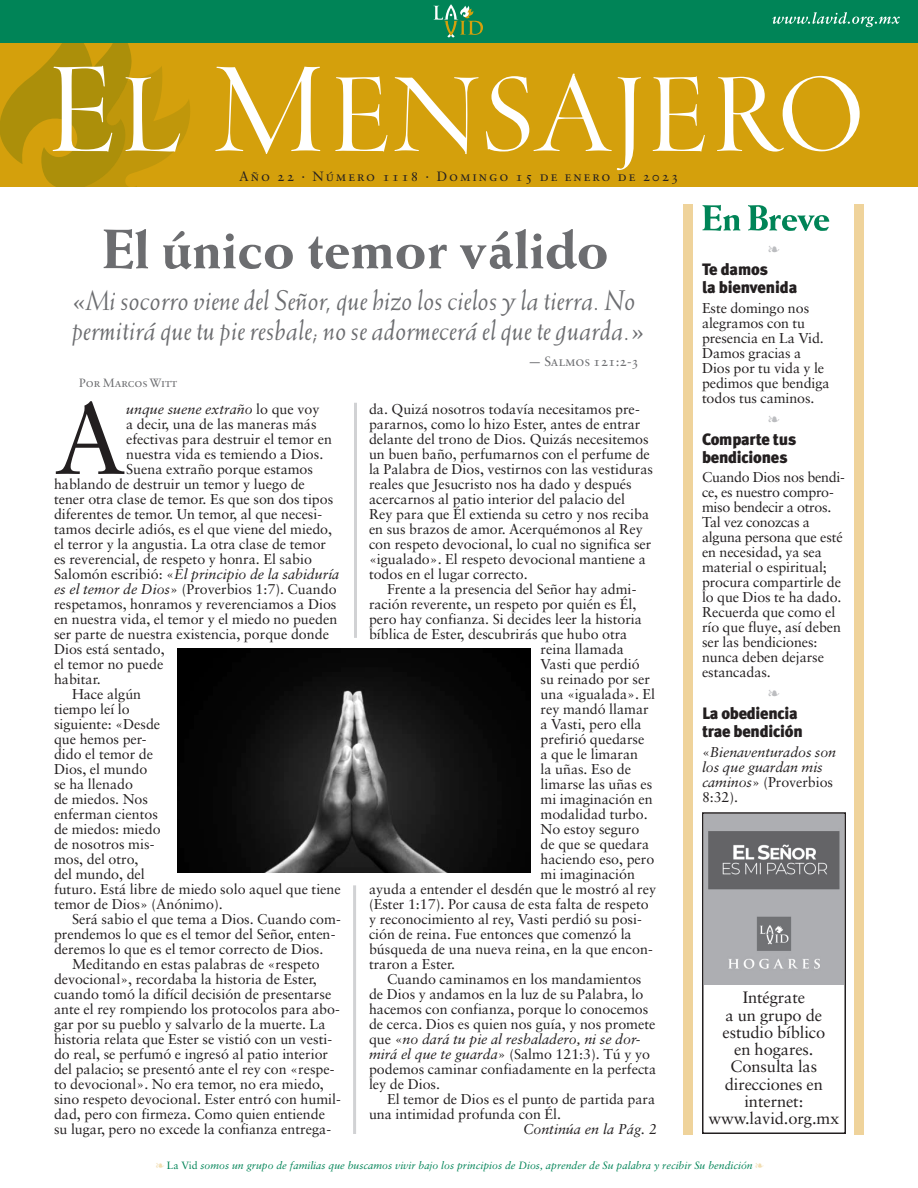
<style>
.page{position:relative;width:918px;height:1188px;background:#fff}
.page>*{position:absolute;margin:0;border:0;box-sizing:border-box;transform-origin:0 0}
.t1{font:100.2px "Sabon";color:#231f20}
.t2{font:800 55.5px "Weiss";color:#6c6d70}
.t3{font:italic 28.5px/30px "Weiss";color:#6c6d70}
.t4{font:16.5px/17.2px "Sabon";letter-spacing:-.005em;color:#231f20;text-align:center}
.t5{font:900 16.5px/18px "Meta Plus";letter-spacing:-.015em;color:#231f20}
.t6{font:14.25px/15px "Sabon";color:#231f20}
.t7{font:italic 14.25px/15px "Sabon";color:#231f20}
.t8{font:13.5px "Sabon Roman SC";letter-spacing:.145em;color:#231f20}
.t9{font:13.5px "Sabon Roman SC";color:#6c6d70}
.t10{font:12px "Sabon Roman SC";color:#6c6d70}
.t11{font:italic 10.5px "Sabon";color:#008457}
.s1{font-style:normal}
.s2{font-style:italic}
.s3{color:#f1ddb1}
</style>
<div class="page">
<div style="left:0;top:42px;width:918px;height:145px;background:#d4a00c"></div>
<div style="left:0;top:0;width:918px;height:42px;background:#008457"></div>
<svg style="left:433px;top:4px;width:50px;height:34px"></svg>
<svg style="left:772px;top:12px;width:128px;height:15px"></svg>
<div style="left:855px;top:205px;width:9px;height:930px;background:#efd39b"></div>
<div style="left:684px;top:205px;width:9px;height:930px;background:#efd39b"></div>
<svg style="left:702px;top:205px;width:38px;height:26px"></svg>
<svg style="left:748px;top:205px;width:81px;height:26px"></svg>
<svg style="left:0;top:42px;width:190px;height:145px"></svg>
<svg style="left:215px;top:67px;width:106px;height:87px"></svg>
<svg style="left:335px;top:76px;width:53px;height:76px"></svg>
<svg style="left:394px;top:77px;width:85px;height:77px"></svg>
<svg style="left:486px;top:73px;width:155px;height:97px"></svg>
<svg style="left:652px;top:76px;width:53px;height:76px"></svg>
<svg style="left:717px;top:76px;width:143px;height:76px"></svg>
<img style="left:705px;top:815px;width:138px;height:169px">
<div style="left:702px;top:812px;width:144px;height:322px;border:2px solid #231f20"></div>
<img style="left:178px;top:649px;width:352px;height:224px">
<hr style="left:353px;top:885px;width:3px;height:249px;background:#d1d2d4">
<hr style="left:354px;top:403px;width:3px;height:235px;background:#d1d2d4">
<p class="t8" style="left:239px;top:169px;width:441px">Año 22 · Número 1118 · Domingo 15 de enero de 2023</p>
<p class="t2" style="left:102px;top:216px;width:508px">El único temor válido</p>
<p class="t3" style="left:72px;top:285px;width:574px">«Mi socorro viene del Señor, que hizo los cielos y la tierra. No permitirá que tu pie resbale; no se adormecerá el que te guarda.»</p>
<p class="t9" style="left:528px;top:353px;width:112px">— Salmos 121:2-3</p>
<p class="t10" style="left:79px;top:375px;width:100px">Por Marcos Witt</p>
<p class="t1" style="left:54px;top:379px;width:74px">A</p>
<p class="t7" style="left:126px;top:402px;width:195px">unque suene extraño <span class="s1">lo que voy</span></p>
<p class="t6" style="left:369px;top:401px;width:286px">da. Quizá nosotros todavía necesitamos pre&shy;pararnos, como lo hizo Ester, antes de entrar delante del trono de Dios. Quizás necesitemos un buen baño, perfumarnos con el perfume de la Palabra de Dios, vestirnos con las vestiduras reales que Jesucristo nos ha dado y después acercarnos al patio interior del palacio del<br>Rey para que Él extienda su cetro y nos reciba en sus brazos de amor. Acerquémonos al Rey con respeto devocional, lo cual no significa ser «igualado». El respeto devocional mantiene a todos en el lugar correcto.</p>
<p class="t6" style="left:387px;top:581px;width:251px">Frente a la presencia del Señor hay admi-</p>
<p class="t6" style="left:369px;top:596px;width:269px">ración reverente, un respeto por quién es Él,</p>
<p class="t6" style="left:369px;top:611px;width:275px">pero hay confianza. Si decides leer la historia</p>
<p class="t6" style="left:369px;top:626px;width:260px">bíblica de Ester, descubrirás que hubo otra</p>
<p class="t6" style="left:541px;top:641px;width:85px">reina llamada</p>
<p class="t6" style="left:541px;top:656px;width:101px">Vasti que perdió</p>
<p class="t6" style="left:541px;top:671px;width:111px">su reinado por ser</p>
<p class="t6" style="left:541px;top:686px;width:116px">una «igualada». El</p>
<p class="t6" style="left:541px;top:701px;width:110px">rey mandó llamar</p>
<p class="t6" style="left:541px;top:716px;width:103px">a Vasti, pero ella</p>
<p class="t6" style="left:541px;top:731px;width:105px">prefirió quedarse</p>
<p class="t6" style="left:541px;top:746px;width:99px">a que le limaran</p>
<p class="t6" style="left:541px;top:761px;width:92px">la uñas. Eso de</p>
<p class="t6" style="left:541px;top:776px;width:113px">limarse las uñas es</p>
<p class="t6" style="left:541px;top:791px;width:114px">mi imaginación en</p>
<p class="t6" style="left:541px;top:806px;width:109px">modalidad turbo.</p>
<p class="t6" style="left:541px;top:821px;width:100px">No estoy seguro</p>
<p class="t6" style="left:541px;top:836px;width:110px">de que se quedara</p>
<p class="t6" style="left:541px;top:851px;width:115px">haciendo eso, pero</p>
<p class="t6" style="left:541px;top:866px;width:96px">mi imaginación</p>
<p class="t6" style="left:369px;top:881px;width:289px">ayuda a entender el desdén que le mostró al rey</p>
<p class="t6" style="left:369px;top:896px;width:281px">(Ester 1:17). Por causa de esta falta de respeto</p>
<p class="t6" style="left:369px;top:911px;width:275px">y reconocimiento al rey, Vasti perdió su posi-</p>
<p class="t6" style="left:369px;top:926px;width:264px">ción de reina. Fue entonces que comenzó la</p>
<p class="t6" style="left:369px;top:941px;width:285px">búsqueda de una nueva reina, en la que encon-</p>
<p class="t6" style="left:369px;top:956px;width:88px">traron a Ester.</p>
<p class="t6" style="left:369px;top:971px;width:289px;text-indent:18px">Cuando caminamos en los mandamientos de Dios y andamos en la luz de su Palabra, lo hacemos con confianza, porque lo conocemos de cerca. Dios es quien nos guía, y nos promete que «<span class="s2">no dará tu pie al resbaladero, ni se dor&shy;mirá el que te guarda</span>» (Salmo 121:3). Tú y yo podemos caminar confiadamente en la perfecta ley de Dios.</p>
<p class="t6" style="left:369px;top:1091px;width:288px;text-indent:18px">El temor de Dios es el punto de partida para una intimidad profunda con Él.</p>
<p class="t6" style="left:126px;top:416px;width:192px">a decir, una de las maneras más</p>
<p class="t6" style="left:126px;top:431px;width:207px">efectivas para destruir el temor en</p>
<p class="t6" style="left:126px;top:446px;width:199px">nuestra vida es temiendo a Dios.</p>
<p class="t6" style="left:126px;top:461px;width:188px">Suena extraño porque estamos</p>
<p class="t6" style="left:54px;top:476px;width:252px">hablando de destruir un temor y luego de</p>
<p class="t6" style="left:54px;top:491px;width:281px">tener otra clase de temor. Es que son dos tipos</p>
<p class="t6" style="left:54px;top:506px;width:270px">diferentes de temor. Un temor, al que necesi-</p>
<p class="t6" style="left:54px;top:521px;width:280px">tamos decirle adiós, es el que viene del miedo,</p>
<p class="t6" style="left:54px;top:536px;width:274px">el terror y la angustia. La otra clase de temor</p>
<p class="t6" style="left:54px;top:551px;width:259px">es reverencial, de respeto y honra. El sabio</p>
<p class="t7" style="left:54px;top:567px;width:287px"><span class="s1">Salomón escribió: «</span>El principio de la sabiduría</p>
<p class="t6" style="left:54px;top:581px;width:284px"><span class="s2">es el temor de Dios</span>» (Proverbios 1:7). Cuando</p>
<p class="t6" style="left:54px;top:596px;width:284px">respetamos, honramos y reverenciamos a Dios</p>
<p class="t6" style="left:54px;top:611px;width:285px">en nuestra vida, el temor y el miedo no pueden</p>
<p class="t6" style="left:54px;top:626px;width:276px">ser parte de nuestra existencia, porque donde</p>
<p class="t6" style="left:54px;top:641px;width:112px">Dios está sentado,</p>
<p class="t6" style="left:54px;top:656px;width:111px">el temor no puede</p>
<p class="t6" style="left:54px;top:671px;width:48px">habitar.</p>
<p class="t6" style="left:54px;top:686px;width:288px;text-indent:18px">Hace algún<br>tiempo leí lo<br>siguiente: «Desde<br>que hemos per-<br>dido el temor de<br>Dios, el mundo<br>se ha llenado<br>de miedos. Nos<br>enferman cientos<br>de miedos: miedo<br>de nosotros mis-<br>mos, del otro,<br>del mundo, del<br>futuro. Está libre de miedo solo aquel que tiene temor de Dios» (Anónimo).</p>
<p class="t6" style="left:54px;top:911px;width:288px;text-indent:18px">Será sabio el que tema a Dios. Cuando com&shy;prendemos lo que es el temor del Señor, enten&shy;deremos lo que es el temor correcto de Dios.</p>
<p class="t6" style="left:54px;top:956px;width:289px;text-indent:18px">Meditando en estas palabras de «respeto devocional», recordaba la historia de Ester, cuando tomó la difícil decisión de presentarse ante el rey rompiendo los protocolos para abo&shy;gar por su pueblo y salvarlo de la muerte. La historia relata que Ester se vistió con un vesti&shy;do real, se perfumó e ingresó al patio interior del palacio; se presentó ante el rey con «respe&shy;to devocional». No era temor, no era miedo, sino respeto devocional. Ester entró con humil&shy;dad, pero con firmeza. Como quien entiende su lugar, pero no excede la confianza entrega-</p>
<p class="t7" style="left:523px;top:1122px;width:135px">Continúa en la Pág. 2</p>
<p class="t5" style="left:702px;top:260px;width:97px">Te damos<br>la bienvenida</p>
<p class="t6" style="left:702px;top:300px;width:129px">Este domingo nos alegramos con tu presencia en La Vid.<br>Damos gracias a<br>Dios por tu vida y le pedimos que bendiga todos tus caminos.</p>
<p class="t5" style="left:702px;top:430px;width:96px">Comparte tus bendiciones</p>
<p class="t6" style="left:702px;top:469px;width:144px">Cuando Dios nos bendi&shy;ce, es nuestro compro&shy;miso bendecir a otros.<br>Tal vez conozcas a alguna persona que esté en necesidad, ya sea material o espiritual; procura compartirle de lo que Dios te ha dado.<br>Recuerda que como el río que fluye, así deben ser las bendiciones: nunca deben dejarse estancadas.</p>
<p class="t5" style="left:702px;top:704px;width:102px">La obediencia trae bendición</p>
<p class="t7" style="left:702px;top:744px;width:136px"><span class="s1">«</span>Bienaventurados son los que guardan mis caminos<span class="s1">» (Proverbios<br>8:32).</span></p>
<p class="t4" style="left:723px;top:989px;width:104px">Intégrate<br>a un grupo de estudio bíblico en hogares.</p>
<p class="t4" style="left:708px;top:1058px;width:132px">Consulta las direcciones en internet: www.lavid.org.mx</p>
<p class="t11" style="left:156px;top:1159px;width:609px"><span class="s3">❧</span> <span class="s1">La Vid</span> somos un grupo de familias que buscamos vivir bajo los principios de Dios, aprender de Su palabra y recibir Su bendición <span class="s3">❧</span></p>
</div>
